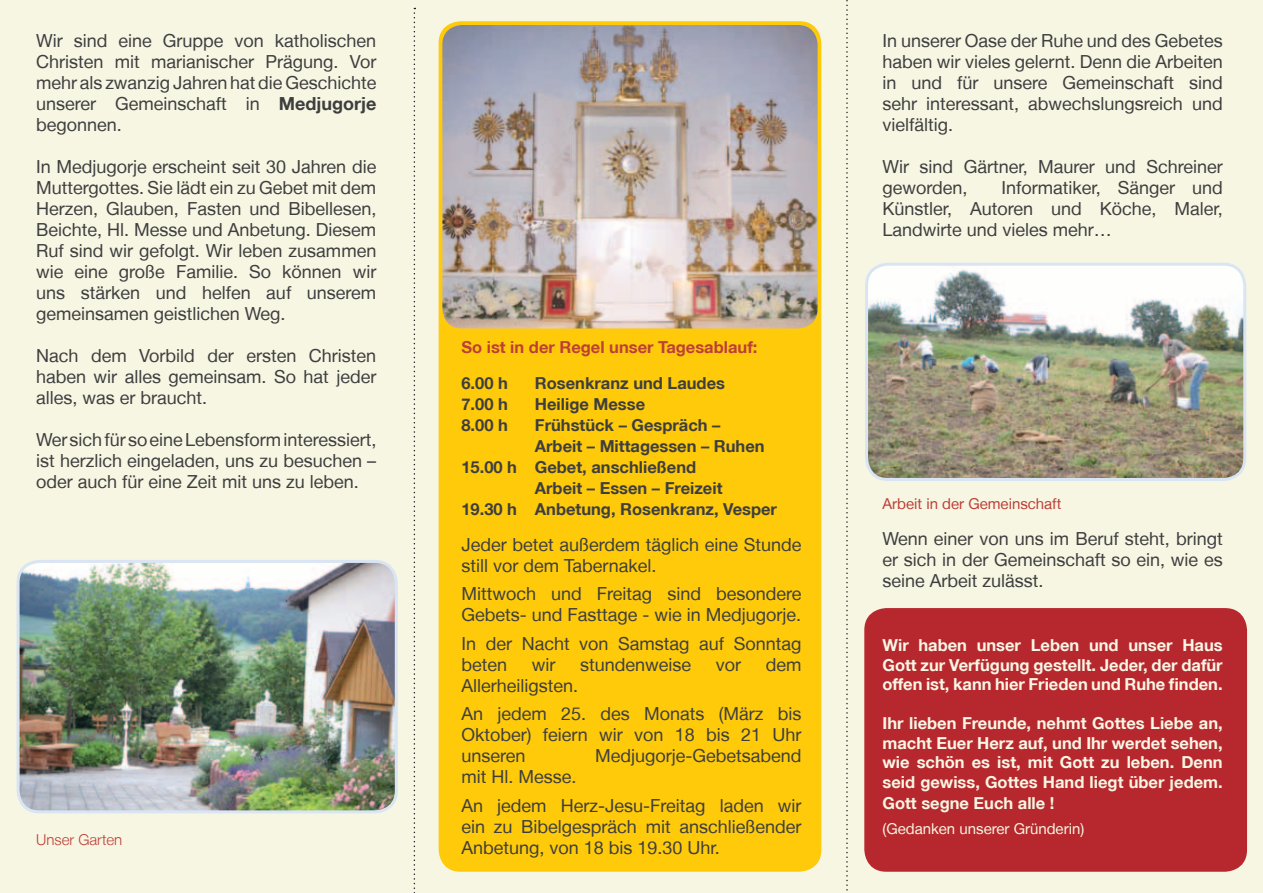
<style>
.page{position:relative;width:1263px;height:893px;background:#f7f6e3}
.page>*{position:absolute;margin:0;border:0;box-sizing:border-box;transform-origin:0 0}
.t1{font:18px/21px "Helvetica Neue LT";color:#3e3e3f}
.t2{font:700 16.5px/19.5px "Helvetica Neue LT";color:#f8f7e6;text-align:justify}
.t3{font:700 16.5px "Helvetica Neue LT";color:#3e3e3f}
.t4{font:700 16.5px "Helvetica Neue LT";color:#bd3f37}
.t5{font:700 16.5px "Helvetica Neue LT";color:#f7f6e3}
.t6{font:15px "Helvetica Neue LT";color:#f7f6e3}
.t7{font:15px "Helvetica Neue LT";color:#bd3f37}
.t8{font:300 15px "Helvetica Neue LT";color:#bd3f37}
.s1{font-weight:700}
.s2{color:#f7f6e3}
</style>
<div class="page">
<div style="left:439px;top:22px;width:382px;height:849px;background:#feca0a;border-radius:21px"></div>
<svg style="left:414px;top:8px;width:1px;height:885px"></svg>
<svg style="left:846px;top:0;width:2px;height:893px;background:#d0cebf"></svg>
<img style="left:18px;top:561px;width:378px;height:251px">
<div style="left:17px;top:560px;width:381px;height:253px;border:3px solid #dae5f4;border-radius:21px"></div>
<img style="left:441px;top:24px;width:378px;height:303px">
<div style="left:439px;top:22px;width:382px;height:309px;border:3px solid #feca0a;border-radius:21px"></div>
<img style="left:866px;top:264px;width:379px;height:215px">
<div style="left:865px;top:263px;width:381px;height:218px;border:3px solid #dae5f4;border-radius:21px"></div>
<div style="left:865px;top:609px;width:381px;height:262px;background:#b7282e;border-radius:21px"></div>
<div style="left:864px;top:608px;width:383px;height:264px;border:2px solid #b7282e;border-radius:21px"></div>
<p class="t1" style="left:36px;top:30px;width:342px;text-align:justify">Wir sind eine Gruppe von katholischen Christen mit marianischer Prägung. Vor mehr als zwanzig Jahren hat die Geschichte unserer Gemeinschaft in <span class="s1">Medjugorje </span>begonnen.</p>
<p class="t1" style="left:36px;top:156px;width:342px;text-align:justify">In Medjugorje erscheint seit 30 Jahren die Muttergottes. Sie lädt ein zu Gebet mit dem Herzen, Glauben, Fasten und Bibellesen, Beichte, Hl. Messe und Anbetung. Diesem Ruf sind wir gefolgt. Wir leben zusammen wie eine große Familie. So können wir uns stärken und helfen auf unserem gemeinsamen geistlichen Weg.</p>
<p class="t1" style="left:36px;top:345px;width:342px;text-align:justify">Nach dem Vorbild der ersten Christen haben wir alles gemeinsam. So hat jeder alles, was er braucht.</p>
<p class="t1" style="left:36px;top:429px;width:342px;text-align:justify">Wer sich für so eine Lebensform interessiert, ist herzlich eingeladen, uns zu besuchen – oder auch für eine Zeit mit uns zu leben.</p>
<p class="t8" style="left:36px;top:830px;width:88px">Unser Garten</p>
<p class="t4" style="left:461px;top:337px;width:298px">So ist in der Regel unser Tagesablauf:</p>
<p class="t3" style="left:461px;top:373px;width:48px">6.00 h</p>
<p class="t3" style="left:535px;top:373px;width:192px">Rosenkranz und Laudes</p>
<p class="t3" style="left:461px;top:394px;width:48px">7.00 h</p>
<p class="t3" style="left:535px;top:394px;width:112px">Heilige Messe</p>
<p class="t3" style="left:461px;top:415px;width:48px">8.00 h</p>
<p class="t3" style="left:535px;top:415px;width:187px">Frühstück – Gespräch –</p>
<p class="t3" style="left:535px;top:436px;width:231px">Arbeit – Mittagessen – Ruhen</p>
<p class="t3" style="left:461px;top:457px;width:236px">15.00 h Gebet, anschließend</p>
<p class="t3" style="left:535px;top:478px;width:189px">Arbeit – Essen – Freizeit</p>
<p class="t3" style="left:461px;top:499px;width:317px">19.30 h Anbetung, Rosenkranz, Vesper</p>
<p class="t1" style="left:461px;top:534px;width:342px">Jeder betet außerdem täglich eine Stunde still vor dem Tabernakel.</p>
<p class="t1" style="left:461px;top:583px;width:342px">Mittwoch und Freitag sind besondere<br>Gebets- und Fasttage - wie in Medjugorje.</p>
<p class="t1" style="left:461px;top:633px;width:342px">In der Nacht von Samstag auf Sonntag beten</p>
<p class="t1" style="left:532px;top:654px;width:25px">wir</p>
<p class="t1" style="left:580px;top:654px;width:113px">stundenweise</p>
<p class="t1" style="left:716px;top:654px;width:27px">vor</p>
<p class="t1" style="left:766px;top:654px;width:37px">dem</p>
<p class="t1" style="left:461px;top:671px;width:342px;line-height:28.5px">Allerheiligsten.<br>An jedem 25. des Monats (März bis</p>
<p class="t1" style="left:461px;top:724px;width:342px">Oktober) feiern wir von 18 bis 21 Uhr unseren</p>
<p class="t1" style="left:595px;top:745px;width:208px">Medjugorje-Gebetsabend</p>
<p class="t1" style="left:461px;top:762px;width:342px;line-height:28.5px">mit Hl. Messe.<br>An jedem Herz-Jesu-Freitag laden wir</p>
<p class="t1" style="left:461px;top:816px;width:342px">ein zu Bibelgespräch mit anschließender<br>Anbetung, von 18 bis 19.30 Uhr.</p>
<p class="t1" style="left:882px;top:30px;width:342px;text-align:justify">In unserer Oase der Ruhe und des Gebetes haben wir vieles gelernt. Denn die Arbeiten in und für unsere Gemeinschaft sind sehr interessant, abwechslungsreich und vielfältig.</p>
<p class="t1" style="left:882px;top:156px;width:342px">Wir sind Gärtner, Maurer und Schreiner geworden,</p>
<p class="t1" style="left:882px;top:177px;width:342px;text-align:justify;text-indent:119px">Informatiker, Sänger und Künstler, Autoren und Köche, Maler, Landwirte und vieles mehr…</p>
<p class="t7" style="left:882px;top:495px;width:180px">Arbeit in der Gemeinschaft</p>
<p class="t1" style="left:882px;top:528px;width:342px;text-align:justify">Wenn einer von uns im Beruf steht, bringt er sich in der Gemeinschaft so ein, wie es seine Arbeit zulässt.</p>
<p class="t2" style="left:882px;top:635px;width:342px">Wir haben unser Leben und unser Haus Gott zur Verfügung gestellt. Jeder, der dafür offen ist, kann hier Frieden und Ruhe finden.</p>
<p class="t2" style="left:882px;top:713px;width:342px">Ihr lieben Freunde, nehmt Gottes Liebe an, macht Euer Herz auf, und Ihr werdet sehen, wie schön es ist, mit Gott zu leben. <span class="s2">Denn seid gewiss, Gottes Hand liegt über jedem.</span></p>
<p class="t5" style="left:882px;top:793px;width:174px">Gott segne Euch alle !</p>
<p class="t6" style="left:882px;top:820px;width:203px">(Gedanken unserer Gründerin)</p>
</div>
